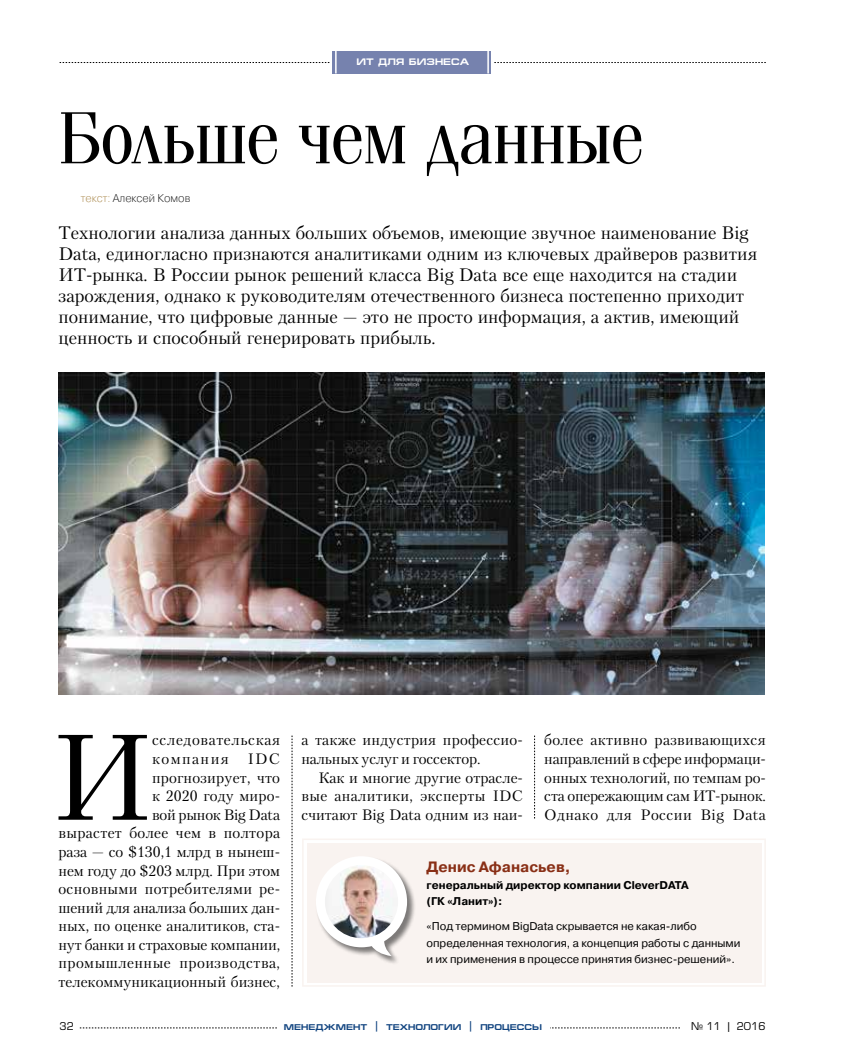
<style>
.page{position:relative;width:851px;height:1063px;background:#fff}
.page>*{position:absolute;margin:0;border:0;box-sizing:border-box;transform-origin:0 0}
.t1{font:121.2px "Petersburg C";color:#000}
.t2{font:75px "Simeiz";letter-spacing:.01em;color:#000}
.t3{font:18px/21px "Petersburg C";color:#000}
.t4{font:15px/18.6px "Petersburg C";color:#000;text-align:justify}
.t5{font:15px/18.6px "Petersburg C";letter-spacing:.04em;color:#000}
.t6{font:700 15px "Pragmatica C";color:#892f16}
.t7{font:11.25px/16.5px "Pragmatica C";color:#000}
.t8{font:700 11.25px/16.5px "Pragmatica C";color:#000}
.t9{font:11.25px "Pragmatica Light C";color:#000}
.t10{font:10.5px "Europe";color:#000}
.t11{font:700 9.45px "Europe Ext";color:#fff}
.t12{font:700 8.4px "Europe Ext";color:#114480}
.s1{color:#a27d3a}
.s2{font-size:12px}
</style>
<div class="page">
<svg style="left:80px;top:1028px;width:599px;height:1px"></svg>
<svg style="left:60px;top:62px;width:269px;height:1px"></svg>
<svg style="left:494px;top:62px;width:271px;height:1px"></svg>
<div style="left:333px;top:51px;width:158px;height:22px;background:#7682ae"></div>
<hr style="left:487px;top:51px;width:2px;height:22px;background:#fff">
<svg style="left:335px;top:51px;width:1px;height:22px"></svg>
<div style="left:277px;top:1015px;width:272px;height:21px;background:#fff"></div>
<svg style="left:534px;top:736px;width:1px;height:83px"></svg>
<svg style="left:292px;top:736px;width:1px;height:251px"></svg>
<div style="left:302px;top:839px;width:464px;height:148px;background:#f9f3f0"></div>
<div style="left:309px;top:846px;width:449px;height:133px;border:2px solid #f9f3f0"></div>
<div style="left:315px;top:856px;width:101px;height:109px;background:#000;opacity:.5"></div>
<svg style="left:316px;top:856px;width:91px;height:100px"></svg>
<img style="left:325px;top:865px;width:73px;height:73px;border-radius:37px">
<img style="left:58px;top:373px;width:706px;height:321px">
<p class="t11" style="left:356px;top:57px;width:114px">ит для бизнеса</p>
<h2 class="t2" style="left:60px;top:100px;width:584px">Больше чем данные</h2>
<p class="t9" style="left:81px;top:192px;width:111px"><span class="s1">текст:</span> Алексей Комов</p>
<p class="t3" style="left:58px;top:222px;width:700px">Технологии анализа данных больших объемов, имеющие звучное наименование Big Data, единогласно признаются аналитиками одним из ключевых драйверов развития ИТ-рынка. В России рынок решений класса Big Data все еще находится на стадии зарождения, однако к руководителям отечественного бизнеса постепенно приходит понимание, что цифровые данные — это не просто информация, а актив, имеющий ценность и способный генерировать прибыль.</p>
<h1 class="t1" style="left:50px;top:705px;width:104px">И</h1>
<p class="t5" style="left:152px;top:731px;width:129px">сследовательская компания</p>
<p class="t4" style="left:58px;top:749px;width:223px;text-align:right">IDC<br>прогнозирует, что<br>к 2020 году миро-<br>вой рынок Big Data<br>вырастет более чем в полтора раза — со $130,1 млрд в нынеш&shy;нем году до $203 млрд. При этом основными потребителями ре&shy;шений для анализа больших дан&shy;ных, по оценке аналитиков, ста&shy;нут банки и страховые компании, промышленные производства, телекоммуникационный бизнес,</p>
<p class="t4" style="left:301px;top:731px;width:223px">а также индустрия профессио&shy;нальных услуг и госсектор.</p>
<p class="t4" style="left:301px;top:768px;width:223px;text-indent:17px">Как и многие другие отрасле&shy;вые аналитики, эксперты IDC считают Big Data одним из наи-</p>
<p class="t4" style="left:544px;top:731px;width:223px">более активно развивающихся направлений в сфере информаци&shy;онных технологий, по темпам ро&shy;ста опережающим сам ИТ-рынок.<br>Однако для России Big Data</p>
<p class="t6" style="left:426px;top:859px;width:145px">Денис Афанасьев,</p>
<p class="t8" style="left:426px;top:877px;width:263px">генеральный директор компании CleverDATA (ГК «Ланит»):</p>
<p class="t7" style="left:426px;top:918px;width:315px">«Под термином BigData скрывается не какая-либо определенная технология, а концепция работы с данными и их применения в процессе принятия бизнес-решений».</p>
<p class="t12" style="left:284px;top:1023px;width:260px">менеджмент <span class="s2">|</span> технологии <span class="s2">|</span> процессы</p>
<p class="t10" style="left:60px;top:1020px;width:16px">32</p>
<p class="t10" style="left:691px;top:1020px;width:76px">№ 11 | 2016</p>
</div>
